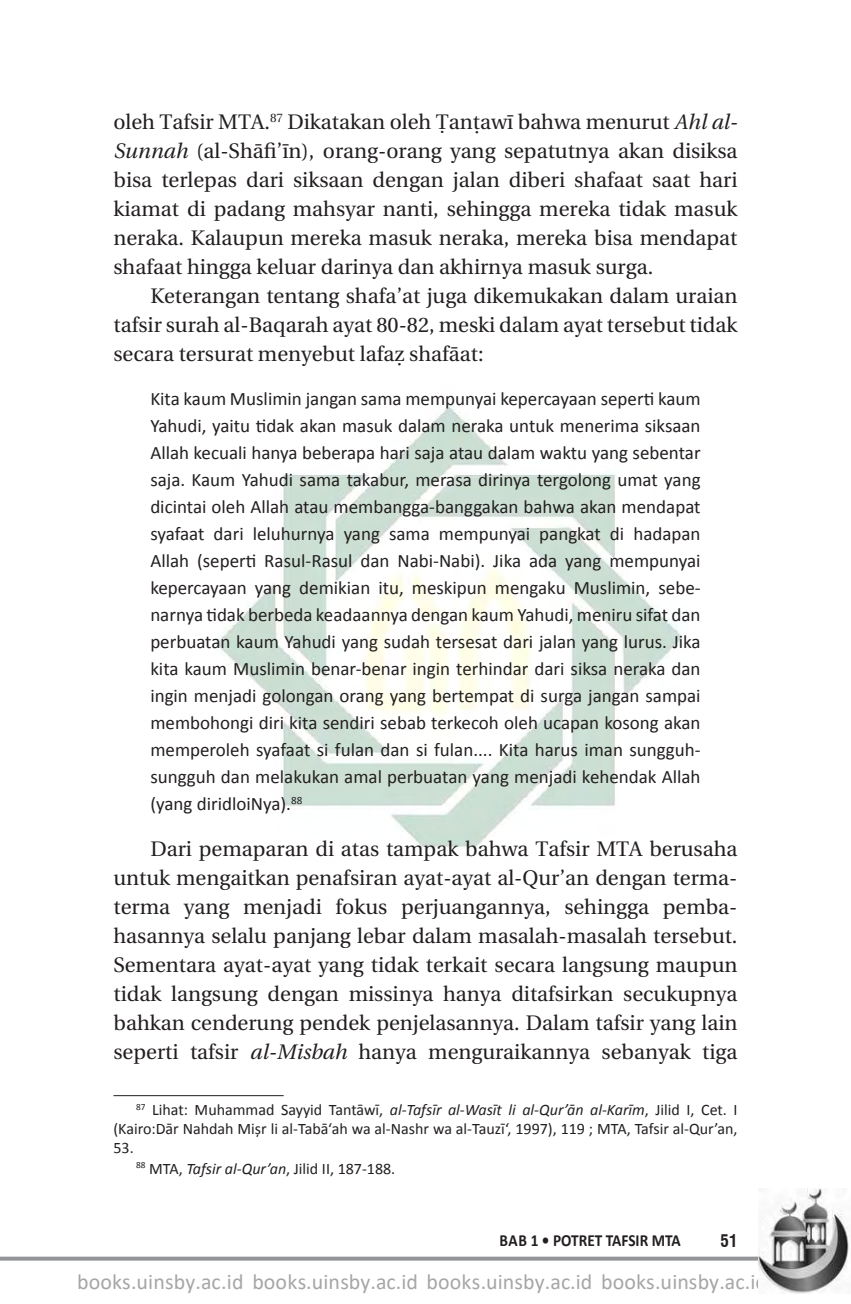
<style>
.page{position:relative;width:851px;height:1304px;background:#fff}
.page>*{position:absolute;margin:0;border:0;box-sizing:border-box;transform-origin:0 0}
.t1{font:22px "Calibri";letter-spacing:.005em;color:#a6a6a6}
.bodytek{font:21px/29px "Linguistics Pro";color:#231f20;text-align:justify}
.kutipan{font:19px/27px "Calibri";color:#231f20;text-align:justify}
.t2{font:700 17px "Calibri";color:#231f20;scale:.9 1}
.t3{font:700 condensed 17px "Swiss 721 BT";color:#231f20}
.footnote{font:16px/19.2px "Calibri";color:#231f20;text-align:justify}
.s1{font-style:italic}
</style>
<div class="page">
<img style="left:216px;top:405px;width:467px;height:443px">
<img style="left:758px;top:1188px;width:91px;height:105px">
<svg style="left:0;top:1257px;width:758px;height:4px;background:#9c9ea1"></svg>
<hr style="left:113px;top:1095px;width:170px;height:1px;background:#231f20">
<p class="bodytek" style="left:113px;top:108px;width:625px">oleh Tafsir MTA.<sup>87</sup> Dikatakan oleh Ṭanṭawī bahwa menurut <span class="s1">Ahl al-Sunnah</span> (al-Shāfi’īn), orang-orang yang sepatutnya akan disiksa bisa terlepas dari siksaan dengan jalan diberi shafaat saat hari kiamat di padang mahsyar nanti, sehingga mereka tidak masuk neraka. Kalaupun mereka masuk neraka, mereka bisa mendapat shafaat hingga keluar darinya dan akhirnya masuk surga.</p>
<p class="bodytek" style="left:113px;top:282px;width:625px;text-indent:37px">Keterangan tentang shafa’at juga dikemukakan dalam uraian tafsir surah al-Baqarah ayat 80-82, meski dalam ayat tersebut tidak secara tersurat menyebut lafaẓ shafāat:</p>
<p class="kutipan" style="left:150px;top:384px;width:551px">Kita kaum Muslimin jangan sama mempunyai kepercayaan seperti kaum Yahudi, yaitu tidak akan masuk dalam neraka untuk menerima siksaan Allah kecuali hanya beberapa hari saja atau dalam waktu yang sebentar saja. Kaum Yahudi sama takabur, merasa dirinya tergolong umat yang dicintai oleh Allah atau membangga-banggakan bahwa akan mendapat syafaat dari leluhurnya yang sama mempunyai pangkat di hadapan Allah (seperti Rasul-Rasul dan Nabi-Nabi). Jika ada yang mempunyai kepercayaan yang demikian itu, meskipun mengaku Muslimin, sebe&shy;narnya tidak berbeda keadaannya dengan kaum Yahudi, meniru sifat dan perbuatan kaum Yahudi yang sudah tersesat dari jalan yang lurus. Jika kita kaum Muslimin benar-benar ingin terhindar dari siksa neraka dan ingin menjadi golongan orang yang bertempat di surga jangan sampai membohongi diri kita sendiri sebab terkecoh oleh ucapan kosong akan memperoleh syafaat si fulan dan si fulan.... Kita harus iman sungguh&shy;sungguh dan melakukan amal perbuatan yang menjadi kehendak Allah (yang diridloiNya).<sup>88</sup></p>
<p class="bodytek" style="left:113px;top:835px;width:625px;text-align:left;text-indent:37px">Dari pemaparan di atas tampak bahwa Tafsir MTA berusaha untuk mengaitkan penafsiran ayat-ayat al-Qur’an dengan terma&shy;terma yang menjadi fokus perjuangannya, sehingga pemba&shy;hasannya selalu panjang lebar dalam masalah-masalah tersebut.<br>Sementara ayat-ayat yang tidak terkait secara langsung maupun tidak langsung dengan missinya hanya ditafsirkan secukupnya bahkan cenderung pendek penjelasannya. Dalam tafsir yang lain seperti tafsir <span class="s1">al-Misbah</span> hanya menguraikannya sebanyak tiga</p>
<p class="footnote" style="left:113px;top:1099px;width:625px;text-indent:23px"><sup>87</sup> Lihat: Muhammad Sayyid Tantāwī, <span class="s1">al-Tafsīr al-Wasīt li al-Qur’ān al-Karīm</span>, Jilid I, Cet. I (Kairo:Dār Nahdah Mișr li al-Tabā‘ah wa al-Nashr wa al-Tauzī‘, 1997), 119 ; MTA, Tafsir al-Qur’an, 53.</p>
<p class="footnote" style="left:136px;top:1158px;width:260px"><sup>88</sup> MTA, <span class="s1">Tafsir al-Qur’an</span>, Jilid II, 187-188.</p>
<p class="t2" style="left:499px;top:1230px;width:203px">BAB 1 • POTRET TAFSIR MTA</p>
<p class="t3" style="left:720px;top:1230px;width:18px">51</p>
<p class="t1" style="left:77px;top:1273px;width:691px">books.uinsby.ac.id books.uinsby.ac.id books.uinsby.ac.id books.uinsby.ac.id</p>
</div>
